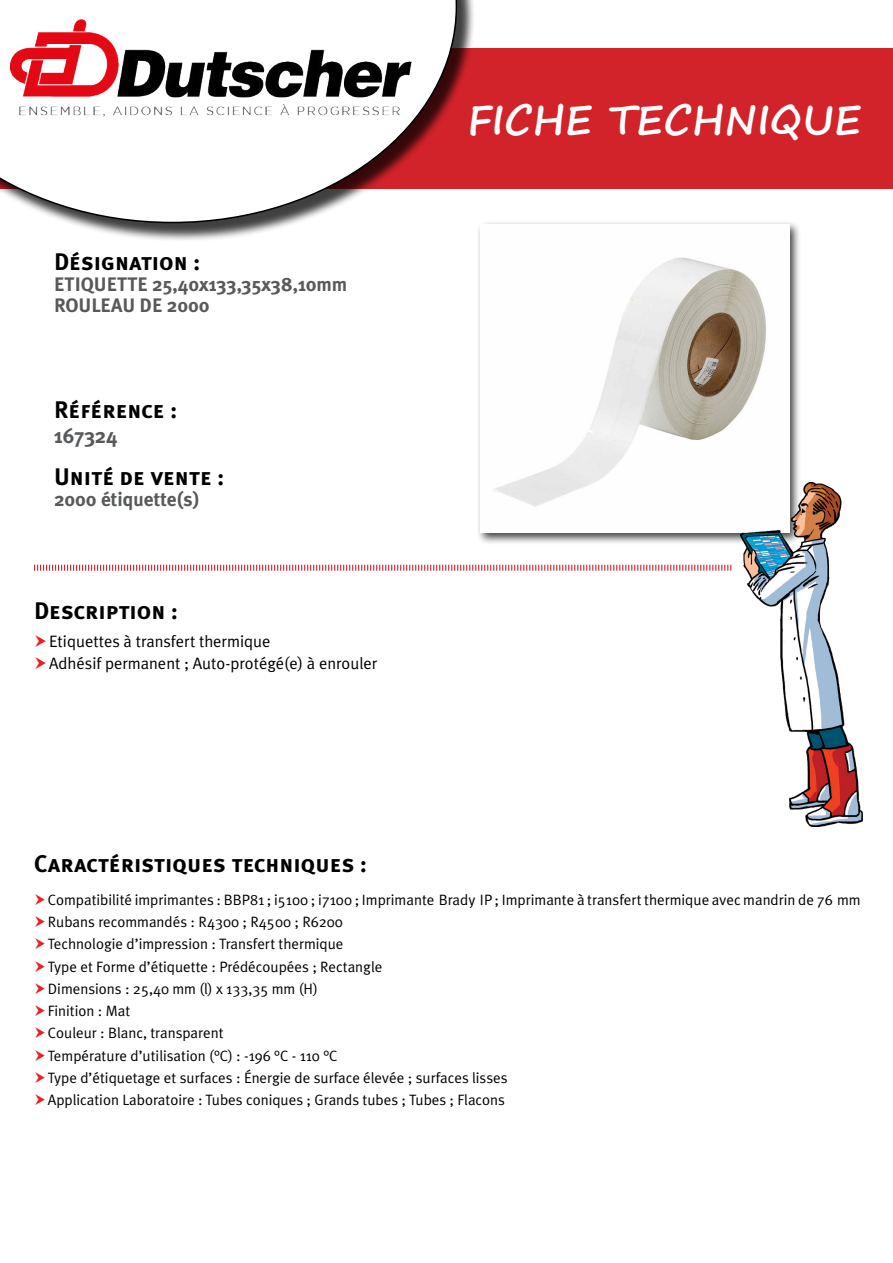
<style>
.page{position:relative;width:893px;height:1263px;background:#fff}
.page>*{position:absolute;margin:0;border:0;box-sizing:border-box;transform-origin:0 0}
.t1{font:700 40.5px "Segoe Print";color:#fff}
.t2{font:24px "Meta Plus Bold Caps";color:#000}
.t3{font:700 21px "Meta Plus";color:#58595b}
.t4{font:700 19.5px/21px "Meta Plus";color:#58595b}
.t5{font:16.5px/22.2px "Meta Plus Normal";color:#000}
.t6{font:15px/22.2px "Meta Plus Normal";color:#000}
</style>
<div class="page">
<div style="left:0;top:49px;width:893px;height:140px;background:#d2232a"></div>
<div style="left:0;top:0;width:475px;height:242px;background:#000;opacity:.75"></div>
<svg style="left:0;top:0;width:457px;height:223px"></svg>
<div style="left:476px;top:220px;width:326px;height:325px;background:#000;opacity:.75"></div>
<img style="left:480px;top:224px;width:309px;height:309px">
<svg style="left:34px;top:564px;width:698px;height:7px"></svg>
<img style="left:741px;top:483px;width:121px;height:343px">
<h2 class="t2" style="left:54px;top:248px;width:148px">Désignation :</h2>
<h3 class="t4" style="left:54px;top:274px;width:295px">ETIQUETTE 25,40x133,35x38,10mm<br>ROULEAU DE 2000</h3>
<h2 class="t2" style="left:54px;top:396px;width:125px">Référence :</h2>
<h3 class="t3" style="left:54px;top:424px;width:65px">167324</h3>
<h2 class="t2" style="left:54px;top:463px;width:172px">Unité de vente :</h2>
<h3 class="t4" style="left:54px;top:489px;width:147px">2000 étiquette(s)</h3>
<h2 class="t2" style="left:34px;top:596px;width:146px">Description :</h2>
<p class="t5" style="left:49px;top:630px;width:330px">Etiquettes à transfert thermique<br>Adhésif permanent ; Auto-protégé(e) à enrouler</p>
<h2 class="t2" style="left:34px;top:850px;width:335px">Caractéristiques techniques :</h2>
<h1 class="t1" style="left:467px;top:83px;width:395px">FICHE TECHNIQUE</h1>
<p class="t6" style="left:48px;top:888px;width:814px">Compatibilité imprimantes : BBP81 ; i5100 ; i7100 ; Imprimante Brady IP ; Imprimante à transfert thermique avec mandrin de 76 mm Rubans recommandés : R4300 ; R4500 ; R6200<br>Technologie d’impression : Transfert thermique<br>Type et Forme d’étiquette : Prédécoupées ; Rectangle<br>Dimensions : 25,40 mm (l) x 133,35 mm (H)<br>Finition : Mat<br>Couleur : Blanc, transparent<br>Température d’utilisation (°C) : -196 °C - 110 °C<br>Type d’étiquetage et surfaces : Énergie de surface élevée ; surfaces lisses<br>Application Laboratoire : Tubes coniques ; Grands tubes ; Tubes ; Flacons</p>
</div>
